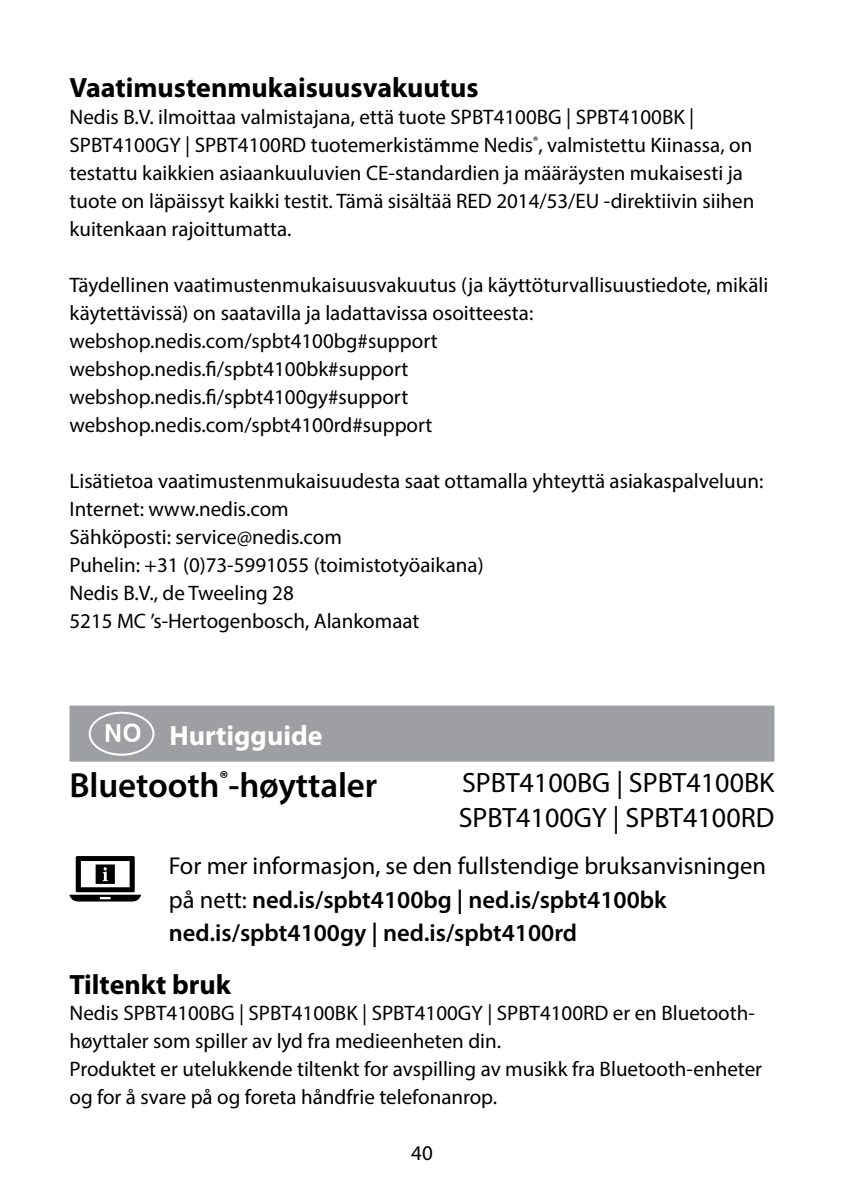
<style>
.page{position:relative;width:844px;height:1191px;background:#fff}
.page>*{position:absolute;margin:0;border:0;box-sizing:border-box;transform-origin:0 0}
.t1{font:63px "manualise countrycodes";color:#fff}
.t2{font:600 35px "Myriad Pro";letter-spacing:-.005em;color:#000}
.t3{font:28px/35px "Myriad Pro";color:#000}
.t4{font:700 28px "Myriad Pro";color:#000}
.t5{font:700 28px "Myriad Pro";color:#fff}
.t6{font:600 24.5px/33.2px "Myriad Pro";color:#000}
.t7{font:21px/28px "Myriad Pro";color:#000}
.s1{font-weight:400}
</style>
<div class="page">
<div style="left:69px;top:705px;width:705px;height:56px;background:#9d9fa2"></div>
<svg style="left:69px;top:856px;width:72px;height:45px"></svg>
<h3 class="t4" style="left:69px;top:70px;width:410px">Vaatimustenmukaisuusvakuutus</h3>
<p class="t7" style="left:69px;top:102px;width:686px">Nedis B.V. ilmoittaa valmistajana, että tuote SPBT4100BG | SPBT4100BK | SPBT4100GY | SPBT4100RD tuotemerkistämme Nedis<sup>®</sup>, valmistettu Kiinassa, on testattu kaikkien asiaankuuluvien CE-standardien ja määräysten mukaisesti ja tuote on läpäissyt kaikki testit. Tämä sisältää RED 2014/53/EU -direktiivin siihen kuitenkaan rajoittumatta.</p>
<p class="t7" style="left:69px;top:270px;width:700px">Täydellinen vaatimustenmukaisuusvakuutus (ja käyttöturvallisuustiedote, mikäli käytettävissä) on saatavilla ja ladattavissa osoitteesta: webshop.nedis.com/spbt4100bg#support webshop.nedis.fi/spbt4100bk#support<br>webshop.nedis.fi/spbt4100gy#support webshop.nedis.com/spbt4100rd#support</p>
<p class="t7" style="left:69px;top:466px;width:695px">Lisätietoa vaatimustenmukaisuudesta saat ottamalla yhteyttä asiakaspalveluun:<br>Internet: www.nedis.com<br>Sähköposti: service@nedis.com<br>Puhelin: +31 (0)73-5991055 (toimistotyöaikana)<br>Nedis B.V., de Tweeling 28<br>5215 MC ’s-Hertogenbosch, Alankomaat</p>
<h1 class="t1" style="left:79px;top:697px;width:86px">f</h1>
<h3 class="t5" style="left:169px;top:717px;width:155px">Hurtigguide</h3>
<h2 class="t2" style="left:69px;top:763px;width:309px">Bluetooth<sup>®</sup>-høyttaler</h2>
<h3 class="t3" style="left:458px;top:764px;width:317px">SPBT4100BG | SPBT4100BK<br>SPBT4100GY | SPBT4100RD</h3>
<p class="t6" style="left:169px;top:849px;width:598px"><span class="s1">For mer informasjon, se den fullstendige bruksanvisningen på nett:</span> ned.is/spbt4100bg | ned.is/spbt4100bk ned.is/spbt4100gy | ned.is/spbt4100rd</p>
<h3 class="t4" style="left:69px;top:966px;width:163px">Tiltenkt bruk</h3>
<p class="t7" style="left:69px;top:998px;width:694px">Nedis SPBT4100BG | SPBT4100BK | SPBT4100GY | SPBT4100RD er en Bluetooth&shy;høyttaler som spiller av lyd fra medieenheten din.<br>Produktet er utelukkende tiltenkt for avspilling av musikk fra Bluetooth-enheter og for å svare på og foreta håndfrie telefonanrop.</p>
<p class="t7" style="left:411px;top:1138px;width:23px">40</p>
</div>
